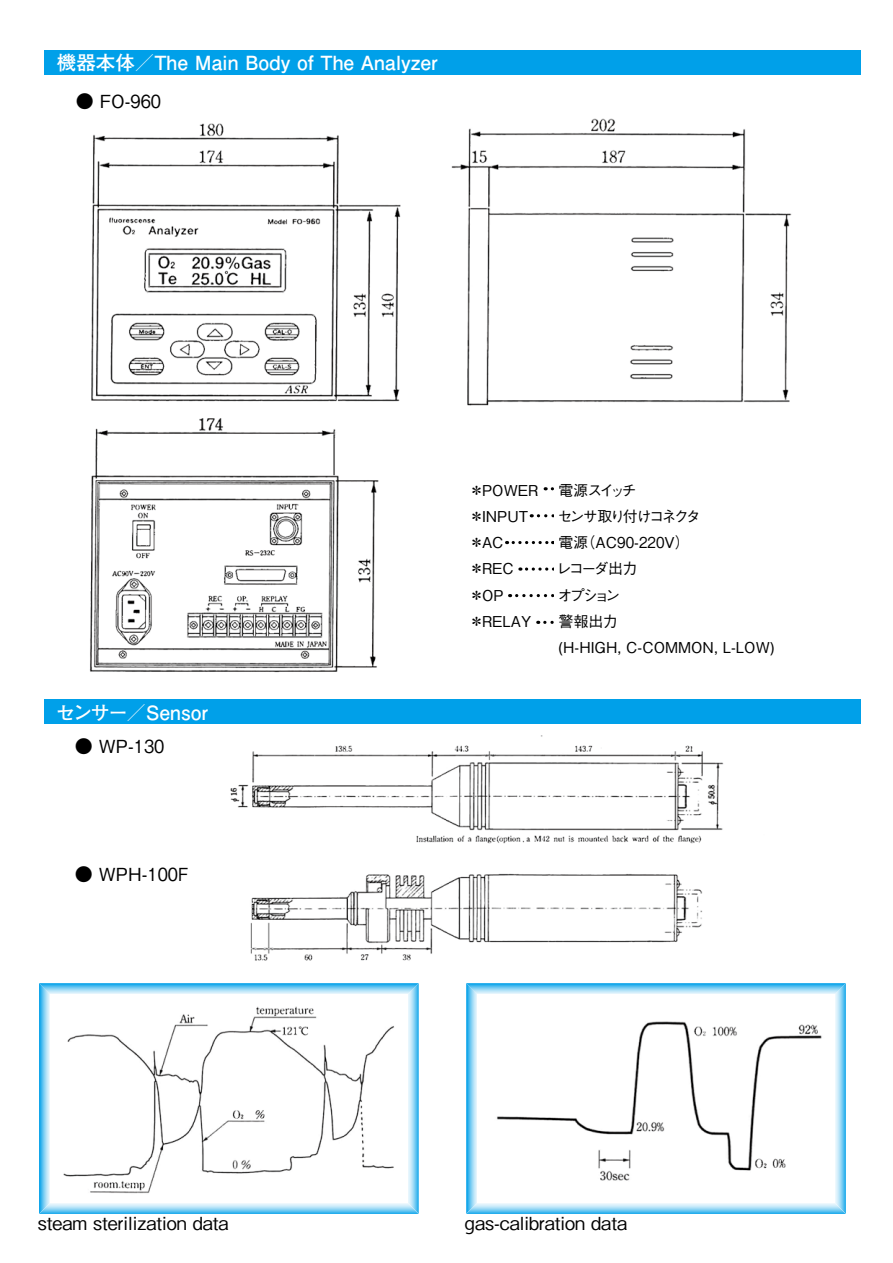
<style>
.page{position:relative;width:893px;height:1263px;background:#fff}
.page>*{position:absolute;margin:0;border:0;box-sizing:border-box;transform-origin:0 0}
.t1{font:700 19.5px "Futo Go B101 Pro";color:#fff}
.t2{font:500 18px "Gothic BBB Pro";color:#000}
.t3{font:500 15px/26.2px "Gothic BBB Pro";color:#000}
.t4{font:500 15px "Gothic BBB Pro";letter-spacing:-.15em;color:#000}
.s1{font-family:"Koz Go Pro";font-weight:400}
</style>
<div class="page">
<div style="left:44px;top:51px;width:817px;height:24px;background:#00a0e9"></div>
<img style="left:89px;top:118px;width:703px;height:555px">
<img style="left:230px;top:735px;width:494px;height:226px">
<div style="left:44px;top:700px;width:817px;height:24px;background:#00a0e9"></div>
<svg style="left:538px;top:514px;width:17px;height:3px"></svg>
<svg style="left:507px;top:541px;width:47px;height:3px"></svg>
<svg style="left:520px;top:567px;width:35px;height:4px"></svg>
<svg style="left:517px;top:594px;width:38px;height:3px"></svg>
<svg style="left:545px;top:621px;width:10px;height:3px"></svg>
<div style="left:555px;top:480px;width:91px;height:151px;background:#fff"></div>
<svg style="left:39px;top:983px;width:380px;height:231px"></svg>
<svg style="left:466px;top:983px;width:380px;height:231px"></svg>
<h1 class="t1" style="left:57px;top:47px;width:382px">機器本体／The Main Body of The Analyzer</h1>
<p class="t2" style="left:76px;top:87px;width:87px">● FO-960</p>
<h1 class="t1" style="left:56px;top:696px;width:153px">センサー／Sensor</h1>
<p class="t2" style="left:75px;top:732px;width:91px">● WP-130</p>
<p class="t2" style="left:75px;top:860px;width:115px">● WPH-100F</p>
<p class="t3" style="left:469px;top:475px;width:71px">＊POWER</p>
<p class="t3" style="left:558px;top:475px;width:80px">電源スイッチ</p>
<p class="t3" style="left:469px;top:501px;width:61px">＊INPUT</p>
<p class="t4" style="left:557px;top:504px;width:145px">センサ取り付けコネクタ</p>
<p class="t3" style="left:469px;top:527px;width:36px">＊AC</p>
<p class="t3" style="left:558px;top:527px;width:133px">電源（AC90-220V）</p>
<p class="t3" style="left:469px;top:554px;width:46px">＊REC</p>
<p class="t3" style="left:556px;top:554px;width:83px">レコーダ出力</p>
<p class="t3" style="left:469px;top:580px;width:36px">＊OP</p>
<p class="t3" style="left:557px;top:580px;width:64px">オプション</p>
<p class="t3" style="left:469px;top:606px;width:64px">＊RELAY</p>
<p class="t3" style="left:558px;top:606px;width:218px">警報出力<br>(H-HIGH, C-COMMON, L-LOW)</p>
<p class="t2" style="left:38px;top:1209px;width:192px">steam sterilization data</p>
<p class="t2" style="left:464px;top:1209px;width:164px"><span class="s1">g</span>as-calibration data</p>
</div>
